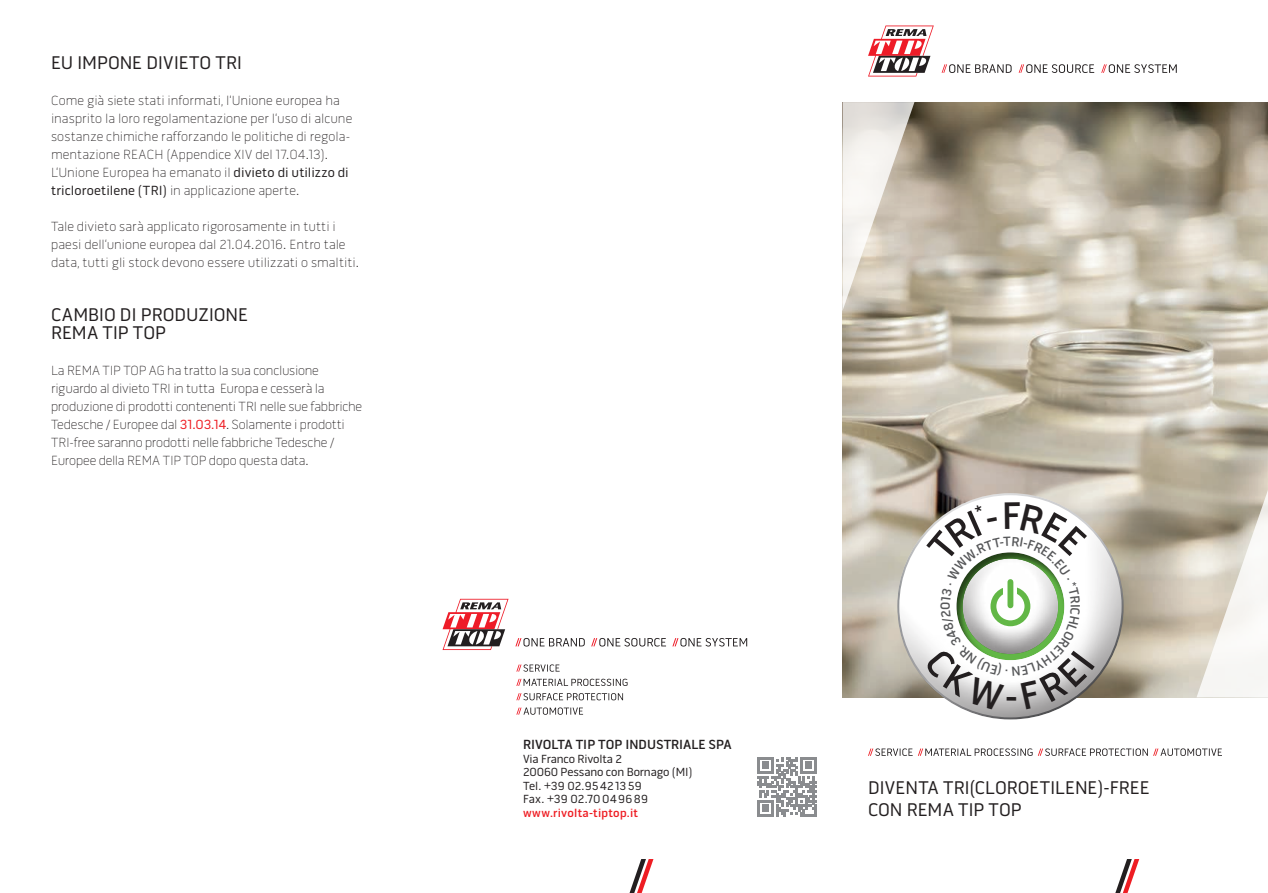
<style>
.page{position:relative;width:1268px;height:893px;background:#fff}
.page>*{position:absolute;margin:0;border:0;box-sizing:border-box;transform-origin:0 0}
.t1{font:18.75px "Pill Gothic OTC600 mg";letter-spacing:-.005em;color:#231f20}
.t2{font:100 13.5px/18px "Pill Gothic OTC600 mg";color:#231f20}
.t3{font:500 13.5px "Pill Gothic OTC600 mg";color:#231f20}
.t4{font:500 13.5px "Pill Gothic OTC600 mg";color:#57585a}
.t5{font:12px/13.5px "Pill Gothic OTC600 mg";letter-spacing:-.01em;color:#231f20}
.t6{font:500 12px "Pill Gothic OTC600 mg";letter-spacing:.02em;color:#ee1d23}
.t7{font:12px "Pill Gothic OTC600 mg";letter-spacing:.01em;color:#231f20}
.t8{font:12px "Pill Gothic OTC600 mg";letter-spacing:.02em;color:#231f20}
.s1{font-weight:400}
.s2{font-weight:400;color:#ee1d23}
</style>
<div class="page">
<svg style="left:868px;top:26px;width:65px;height:51px"></svg>
<svg style="left:941px;top:64px;width:235px;height:9px"></svg>
<svg style="left:868px;top:748px;width:353px;height:8px"></svg>
<img style="left:842px;top:102px;width:425px;height:595px">
<svg style="left:842px;top:102px;width:72px;height:209px"></svg>
<svg style="left:1196px;top:453px;width:71px;height:244px"></svg>
<svg style="left:757px;top:757px;width:59px;height:60px"></svg>
<svg style="left:442px;top:599px;width:66px;height:51px"></svg>
<svg style="left:515px;top:638px;width:232px;height:8px"></svg>
<svg style="left:516px;top:664px;width:43px;height:8px"></svg>
<svg style="left:516px;top:679px;width:111px;height:7px"></svg>
<svg style="left:516px;top:693px;width:107px;height:7px"></svg>
<svg style="left:516px;top:707px;width:67px;height:8px"></svg>
<svg style="left:1115px;top:859px;width:23px;height:34px"></svg>
<svg style="left:629px;top:859px;width:24px;height:34px"></svg>
<div style="left:894px;top:491px;width:229px;height:139px;background:#fff;opacity:.75"></div>
<div style="left:894px;top:522px;width:229px;height:198px;background:#231f20;opacity:.52"></div>
<svg style="left:924px;top:503px;width:170px;height:208px"></svg>
<p class="t1" style="left:51px;top:52px;width:193px">EU IMPONE DIVIETO TRI</p>
<p class="t2" style="left:51px;top:91px;width:303px">Come già siete stati informati, l‘Unione europea ha inasprito la loro regolamentazione per l‘uso di alcune sostanze chimiche rafforzando le politiche di regola&shy;mentazione REACH (Appendice XIV del 17.04.13).</p>
<p class="t2" style="left:51px;top:163px;width:299px">L‘Unione Europea ha emanato il <span class="s1">divieto di utilizzo di tricloroetilene (TRI)</span> in applicazione aperte.</p>
<p class="t2" style="left:51px;top:217px;width:309px">Tale divieto sarà applicato rigorosamente in tutti i paesi dell‘unione europea dal 21.04.2016. Entro tale data, tutti gli stock devono essere utilizzati o smaltiti.</p>
<p class="t1" style="left:51px;top:304px;width:198px">CAMBIO DI PRODUZIONE</p>
<p class="t1" style="left:51px;top:322px;width:116px">REMA TIP TOP</p>
<p class="t2" style="left:51px;top:361px;width:313px">La REMA TIP TOP AG ha tratto la sua conclusione riguardo al divieto TRI in tutta Europa e cesserà la produzione di prodotti contenenti TRI nelle sue fabbriche Tedesche / Europee dal <span class="s2">31.03.14</span>. Solamente i prodotti TRI-free saranno prodotti nelle fabbriche Tedesche / Europee della REMA TIP TOP dopo questa data.</p>
<p class="t3" style="left:523px;top:737px;width:210px">RIVOLTA TIP TOP INDUSTRIALE SPA</p>
<p class="t5" style="left:523px;top:752px;width:171px">Via Franco Rivolta 2<br>20060 Pessano con Bornago (MI)</p>
<p class="t7" style="left:523px;top:778px;width:120px">Tel. +39 02.95421359</p>
<p class="t8" style="left:523px;top:792px;width:126px">Fax. +39 02.70049689</p>
<p class="t6" style="left:523px;top:805px;width:116px">www.rivolta-tiptop.it</p>
<p class="t4" style="left:937px;top:610px;width:10px;rotate:-90deg">0</p>
<p class="t1" style="left:867px;top:777px;width:283px">DIVENTA TRI(CLOROETILENE)-FREE</p>
<p class="t1" style="left:867px;top:799px;width:155px">CON REMA TIP TOP</p>
</div>
